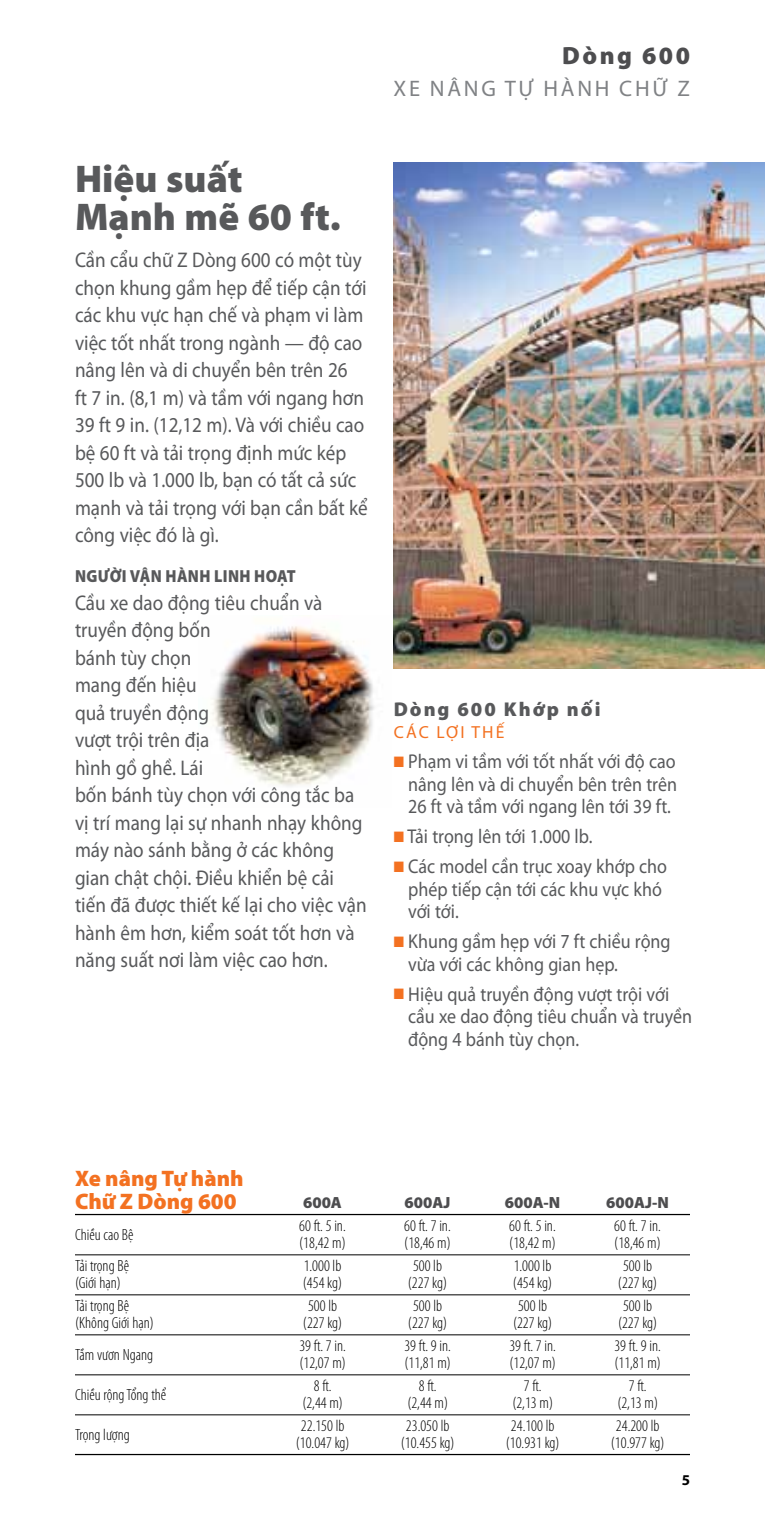
<style>
.page{position:relative;width:765px;height:1530px;background:#fff}
.page>*{position:absolute;margin:0;border:0;box-sizing:border-box;transform-origin:0 0}
.t1{font:900 38.75px/38.2px "Myriad Pro";color:#58595b}
.t2{font:900 25px "Myriad Pro";letter-spacing:.1em;color:#4d4d4f}
.t3{font:900 22.5px/22.5px "Myriad Pro";color:#f37121}
.t4{font:22.5px "Myriad Pro";letter-spacing:.12em;color:#808285}
.t5{font:21.25px/27.5px "Myriad Pro";color:#58595b;scale:.9 1}
.t6{font:20px/22.5px "Myriad Pro";color:#58595b;scale:.9 1}
.t7{font:900 20px "Myriad Pro";letter-spacing:.1em;color:#58595b}
.t8{font:900 17.5px "Myriad Pro";color:#58595b;scale:.9 1}
.t9{font:17.5px "Myriad Pro";letter-spacing:.125em;color:#f37121}
.t10{font:300 condensed 16.25px "Myriad Pro";color:#000}
.t11{font:900 16.25px "Myriad Pro";color:#4d4d4f}
.t12{font:700 15px "Myriad Pro";color:#000}
.s1{color:#f37121}
</style>
<div class="page">
<img style="left:211px;top:626px;width:164px;height:161px">
<img style="left:394px;top:162px;width:371px;height:507px">
<hr style="left:75px;top:1214px;width:615px;height:1px;background:#000">
<hr style="left:75px;top:1254px;width:615px;height:1px;background:#000">
<hr style="left:75px;top:1294px;width:615px;height:1px;background:#000">
<hr style="left:75px;top:1334px;width:615px;height:1px;background:#000">
<hr style="left:75px;top:1374px;width:615px;height:1px;background:#000">
<hr style="left:75px;top:1414px;width:615px;height:1px;background:#000">
<hr style="left:75px;top:1454px;width:615px;height:1px;background:#000">
<h1 class="t1" style="left:75px;top:158px;width:267px">Hiệu suất<br>Mạnh mẽ 60 ft.</h1>
<p class="t5" style="left:75px;top:246px;width:327px">Cần cẩu chữ Z Dòng 600 có một tùy chọn khung gầm hẹp để tiếp cận tới các khu vực hạn chế và phạm vi làm việc tốt nhất trong ngành — độ cao nâng lên và di chuyển bên trên 26<br>ft 7 in. (8,1 m) và tầm với ngang hơn 39 ft 9 in. (12,12 m). Và với chiều cao bệ 60 ft và tải trọng định mức kép 500 lb và 1.000 lb, bạ n có tất cả sức mạ nh và tải trọng với bạ n cần bất kể công việc đó là gì.</p>
<p class="t8" style="left:75px;top:565px;width:243px">Người vận hành li nh hoạt</p>
<p class="t5" style="left:75px;top:588px;width:326px">Cầu xe dao động tiêu chuẩn và truyền động bốn<br>bánh tùy chọn<br>mang đến hiệu<br>quả truyền động<br>vượt trội trên địa<br>hình gồ ghề. Lái<br>bốn bánh tùy chọn với công tắc ba vị trí mang lại sự nhanh nhạy không máy nào sánh bằng ở các không gian chật chội. Điều khiển bệ cải tiến đã được thiết kế lạ i cho việc vận hành êm hơn, kiểm soát tốt hơn và năng suất nơi làm việc cao hơn.</p>
<p class="t2" style="left:562px;top:39px;width:129px">Dòng 600</p>
<p class="t4" style="left:394px;top:75px;width:298px">Xe Nâng Tự hành Chữ Z</p>
<p class="t7" style="left:394px;top:695px;width:208px">Dòng 600 Khớp nối</p>
<p class="t9" style="left:394px;top:721px;width:112px">Các lợi thế</p>
<p class="t6" style="left:408px;top:750px;width:300px;text-align:justify;text-indent:-14px"><span class="s1">■</span> Phạ m vi tầm với tốt nhất với độ cao nâng lên và di chuyển bên trên trên 26 ft và tầm với ngang lên tới 39 ft.</p>
<p class="t6" style="left:394px;top:825px;width:222px"><span class="s1">■</span> Tải trọng lên tới 1.000 lb.</p>
<p class="t6" style="left:408px;top:855px;width:289px;text-indent:-14px"><span class="s1">■</span> Các model cần trục xoay khớp cho phép tiếp cận tới các khu vực khó với tới.</p>
<p class="t6" style="left:408px;top:930px;width:293px;text-indent:-14px"><span class="s1">■</span> Khung gầm hẹp với 7 ft chiều rộng vừa với các không gian hẹp.</p>
<p class="t6" style="left:408px;top:982px;width:317px;text-indent:-14px"><span class="s1">■</span> H iệu quả truyền động vượt trội với cầu xe dao động tiêu chuẩn và truyền động 4 bánh tùy chọn.</p>
<p class="t3" style="left:75px;top:1166px;width:170px">Xe nâng Tự hành<br>Chữ Z Dòng 600</p>
<p class="t10" style="left:75px;top:1225px;width:60px">Chiều cao Bệ</p>
<p class="t11" style="left:303px;top:1191px;width:40px">600A</p>
<p class="t11" style="left:404px;top:1191px;width:48px">600AJ</p>
<p class="t11" style="left:505px;top:1191px;width:51px">600A-N</p>
<p class="t11" style="left:606px;top:1191px;width:62px">600AJ-N</p>
<p class="t10" style="left:299px;top:1216px;width:48px">60 ft. 5 in.</p>
<p class="t10" style="left:404px;top:1216px;width:48px">60 ft. 7 in.</p>
<p class="t10" style="left:509px;top:1216px;width:48px">60 ft. 5 in.</p>
<p class="t10" style="left:614px;top:1216px;width:48px">60 ft. 7 in.</p>
<p class="t10" style="left:299px;top:1233px;width:48px">(18,42 m)</p>
<p class="t10" style="left:404px;top:1233px;width:48px">(18,46 m)</p>
<p class="t10" style="left:509px;top:1233px;width:48px">(18,42 m)</p>
<p class="t10" style="left:614px;top:1233px;width:48px">(18,46 m)</p>
<p class="t10" style="left:75px;top:1256px;width:55px">Tải trọng Bệ</p>
<p class="t10" style="left:304px;top:1256px;width:39px">1.000 lb</p>
<p class="t10" style="left:413px;top:1256px;width:31px">500 lb</p>
<p class="t10" style="left:514px;top:1256px;width:39px">1.000 lb</p>
<p class="t10" style="left:623px;top:1256px;width:31px">500 lb</p>
<p class="t10" style="left:75px;top:1273px;width:47px">(Giới hạn)</p>
<p class="t10" style="left:303px;top:1273px;width:41px">(454 kg)</p>
<p class="t10" style="left:408px;top:1273px;width:41px">(227 kg)</p>
<p class="t10" style="left:513px;top:1273px;width:41px">(454 kg)</p>
<p class="t10" style="left:618px;top:1273px;width:41px">(227 kg)</p>
<p class="t10" style="left:75px;top:1296px;width:55px">Tải trọng Bệ</p>
<p class="t10" style="left:308px;top:1296px;width:31px">500 lb</p>
<p class="t10" style="left:413px;top:1296px;width:31px">500 lb</p>
<p class="t10" style="left:518px;top:1296px;width:31px">500 lb</p>
<p class="t10" style="left:623px;top:1296px;width:31px">500 lb</p>
<p class="t10" style="left:75px;top:1313px;width:80px">(Không Giới hạn)</p>
<p class="t10" style="left:303px;top:1313px;width:41px">(227 kg)</p>
<p class="t10" style="left:408px;top:1313px;width:41px">(227 kg)</p>
<p class="t10" style="left:513px;top:1313px;width:41px">(227 kg)</p>
<p class="t10" style="left:618px;top:1313px;width:41px">(227 kg)</p>
<p class="t10" style="left:75px;top:1345px;width:79px">Tầm vươn Ngang</p>
<p class="t10" style="left:299px;top:1336px;width:48px">39 ft. 7 in.</p>
<p class="t10" style="left:404px;top:1336px;width:48px">39 ft. 9 in.</p>
<p class="t10" style="left:509px;top:1336px;width:48px">39 ft. 7 in.</p>
<p class="t10" style="left:614px;top:1336px;width:48px">39 ft. 9 in.</p>
<p class="t10" style="left:299px;top:1353px;width:48px">(12,07 m)</p>
<p class="t10" style="left:404px;top:1353px;width:48px">(11,81 m)</p>
<p class="t10" style="left:509px;top:1353px;width:48px">(12,07 m)</p>
<p class="t10" style="left:614px;top:1353px;width:48px">(11,81 m)</p>
<p class="t10" style="left:75px;top:1385px;width:93px">Chiều rộng Tổng thể</p>
<p class="t10" style="left:75px;top:1425px;width:56px">Trọng lượng</p>
<p class="t10" style="left:314px;top:1376px;width:19px">8 ft.</p>
<p class="t10" style="left:419px;top:1376px;width:19px">8 ft.</p>
<p class="t10" style="left:524px;top:1376px;width:19px">7 ft.</p>
<p class="t10" style="left:629px;top:1376px;width:19px">7 ft.</p>
<p class="t10" style="left:302px;top:1393px;width:42px">(2,44 m)</p>
<p class="t10" style="left:407px;top:1393px;width:42px">(2,44 m)</p>
<p class="t10" style="left:512px;top:1393px;width:42px">(2,13 m)</p>
<p class="t10" style="left:617px;top:1393px;width:42px">(2,13 m)</p>
<p class="t10" style="left:301px;top:1416px;width:45px">22.150 lb</p>
<p class="t10" style="left:406px;top:1416px;width:45px">23.050 lb</p>
<p class="t10" style="left:511px;top:1416px;width:45px">24.100 lb</p>
<p class="t10" style="left:616px;top:1416px;width:45px">24.200 lb</p>
<p class="t10" style="left:296px;top:1433px;width:55px">(10.047 kg)</p>
<p class="t10" style="left:401px;top:1433px;width:55px">(10.455 kg)</p>
<p class="t10" style="left:506px;top:1433px;width:55px">(10.931 kg)</p>
<p class="t10" style="left:611px;top:1433px;width:55px">(10.977 kg)</p>
<p class="t12" style="left:682px;top:1470px;width:10px">5</p>
</div>
